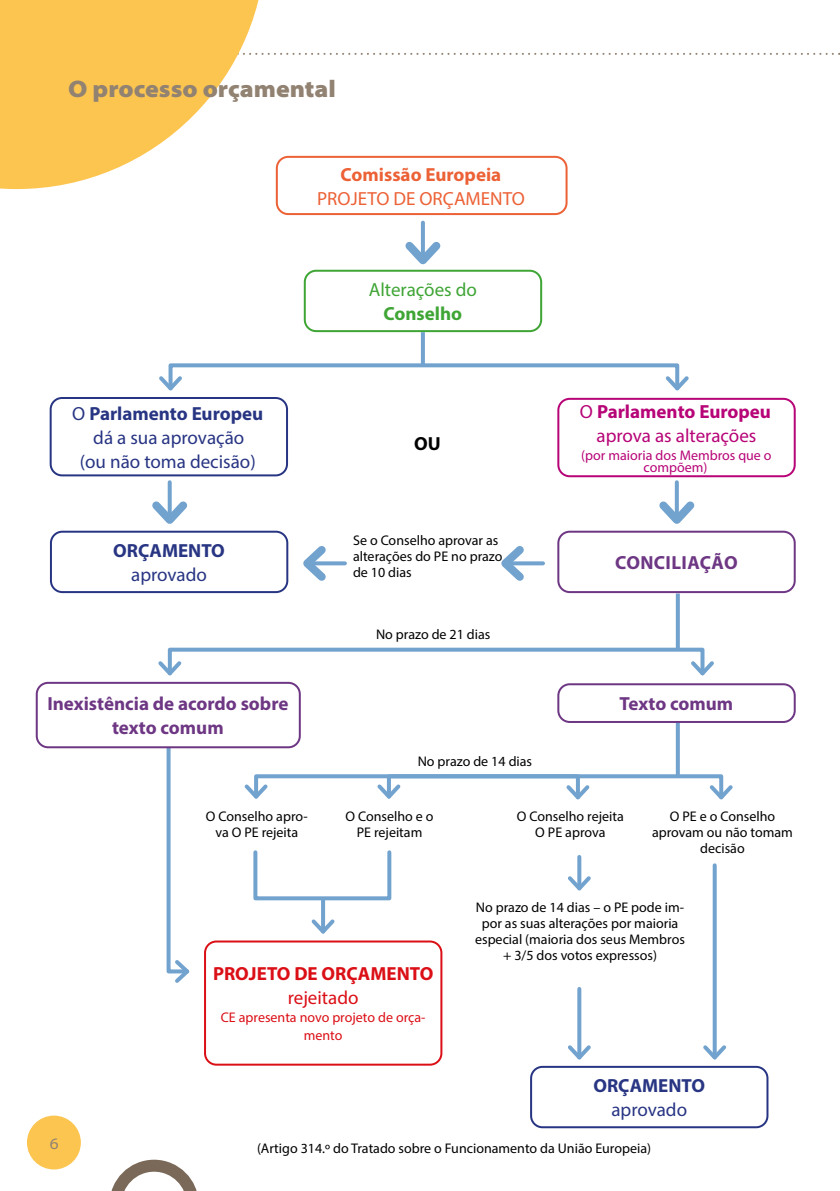
<style>
.page{position:relative;width:840px;height:1191px;background:#fff}
.page>*{position:absolute;margin:0;border:0;box-sizing:border-box;transform-origin:0 0}
.Heading_1{font:900 semi-expanded 24px "Myriad Pro";color:#918272}
.box_body{font:19px "Myriad Pro";color:#283583}
.box_body-2{font:700 19px "Myriad Pro";color:#6e3784}
.box_body-3{font:700 19px "Myriad Pro";color:#283583}
.box_body-4{font:19px "Myriad Pro";color:#ec6136}
.box_body-5{font:700 19px "Myriad Pro";color:#b70477}
.box_body-6{font:19px "Myriad Pro";color:#b70477}
.box_body-7{font:700 19px "Myriad Pro";color:#db0f16}
.box_body-8{font:700 19px "Myriad Pro";color:#ec6136}
.box_body-9{font:19px "Myriad Pro";color:#3fa535}
.box_body-10{font:700 19px "Myriad Pro";letter-spacing:.02em;color:#6e3784}
.box_body-11{font:19px "Myriad Pro";color:#db0f16}
.box_body-12{font:700 19px "Myriad Pro";color:#3fa535}
.box_body-13{font:700 19px "Myriad Pro";color:#000}
.t1{font:semi-expanded 16px "Myriad Pro";color:#918272}
.box_body-14{font:14px/16px "Myriad Pro";color:#000;text-align:center}
.box_body-15{font:14px/18px "Myriad Pro";color:#db0f16;text-align:center}
.box_body-16{font:14px/12px "Myriad Pro";color:#b70477;text-align:center}
.s1{font-weight:400}
</style>
<div class="page">
<div style="left:27px;top:1115px;width:54px;height:54px;background:#fcc550;border-radius:50%"></div>
<svg style="left:111px;top:1159px;width:86px;height:32px"></svg>
<svg style="left:267px;top:53px;width:572px;height:2px"></svg>
<svg style="left:0;top:0;width:264px;height:189px;fill:#fcc550"></svg>
<div style="left:276px;top:156px;width:291px;height:59px;border:2px solid #ec6136;border-radius:11px"></div>
<div style="left:303px;top:270px;width:239px;height:62px;border:2px solid #3fa535;border-radius:11px"></div>
<div style="left:50px;top:397px;width:238px;height:79px;border:2px solid #283583;border-radius:11px"></div>
<div style="left:50px;top:531px;width:238px;height:62px;border:2px solid #283583;border-radius:11px"></div>
<div style="left:557px;top:398px;width:238px;height:79px;border:2px solid #b70477;border-radius:11px"></div>
<div style="left:530px;top:1065px;width:238px;height:63px;border:2px solid #283583;border-radius:11px"></div>
<div style="left:204px;top:940px;width:238px;height:125px;border:2px solid #db0f16;border-radius:11px"></div>
<svg style="left:420px;top:223px;width:4px;height:11px"></svg>
<svg style="left:398px;top:234px;width:49px;height:38px"></svg>
<svg style="left:168px;top:482px;width:4px;height:12px"></svg>
<svg style="left:145px;top:494px;width:49px;height:37px"></svg>
<svg style="left:674px;top:482px;width:4px;height:12px"></svg>
<svg style="left:651px;top:494px;width:50px;height:37px"></svg>
<svg style="left:420px;top:332px;width:4px;height:31px"></svg>
<svg style="left:675px;top:593px;width:4px;height:54px"></svg>
<svg style="left:675px;top:723px;width:4px;height:49px"></svg>
<svg style="left:333px;top:561px;width:12px;height:4px"></svg>
<svg style="left:303px;top:546px;width:30px;height:35px"></svg>
<svg style="left:531px;top:561px;width:11px;height:4px"></svg>
<svg style="left:501px;top:546px;width:30px;height:35px"></svg>
<div style="left:253px;top:850px;width:138px;height:50px;border:4px solid #72a2ce"></div>
<div style="left:168px;top:363px;width:510px;height:27px;border:4px solid #72a2ce"></div>
<svg style="left:159px;top:372px;width:26px;height:19px"></svg>
<svg style="left:661px;top:372px;width:28px;height:19px"></svg>
<div style="left:168px;top:647px;width:536px;height:28px;border:4px solid #72a2ce"></div>
<svg style="left:158px;top:657px;width:27px;height:19px"></svg>
<svg style="left:687px;top:657px;width:27px;height:19px"></svg>
<svg style="left:244px;top:772px;width:489px;height:28px"></svg>
<svg style="left:577px;top:989px;width:4px;height:52px"></svg>
<svg style="left:568px;top:1041px;width:23px;height:19px"></svg>
<svg style="left:577px;top:857px;width:4px;height:15px"></svg>
<svg style="left:568px;top:872px;width:23px;height:19px"></svg>
<svg style="left:712px;top:865px;width:4px;height:176px"></svg>
<svg style="left:703px;top:1041px;width:23px;height:19px"></svg>
<svg style="left:164px;top:748px;width:29px;height:235px"></svg>
<hr style="left:321px;top:900px;width:4px;height:31px;background:#72a2ce">
<svg style="left:311px;top:915px;width:24px;height:19px"></svg>
<div style="left:557px;top:531px;width:238px;height:62px;border:2px solid #6e3784;border-radius:11px"></div>
<div style="left:557px;top:683px;width:238px;height:40px;border:2px solid #6e3784;border-radius:11px"></div>
<div style="left:36px;top:682px;width:264px;height:66px;border:2px solid #6e3784;border-radius:11px"></div>
<h1 class="Heading_1" style="left:68px;top:73px;width:269px">O processo orçamental</h1>
<p class="box_body-8" style="left:340px;top:162px;width:162px">Comissão Europeia</p>
<p class="box_body-4" style="left:317px;top:186px;width:209px">PROJETO DE ORÇAMENTO</p>
<p class="box_body-3" style="left:72px;top:401px;width:192px"><span class="s1">O</span> Parlamento Europeu</p>
<p class="box_body" style="left:93px;top:426px;width:152px">dá a sua aprovação</p>
<p class="box_body" style="left:80px;top:450px;width:177px">(ou não toma decisão)</p>
<p class="box_body-3" style="left:113px;top:538px;width:113px">ORÇAMENTO</p>
<p class="box_body" style="left:131px;top:563px;width:77px">aprovado</p>
<p class="box_body-9" style="left:368px;top:278px;width:110px">Alterações do</p>
<p class="box_body-12" style="left:383px;top:301px;width:80px">Conselho</p>
<p class="box_body-13" style="left:414px;top:431px;width:28px">OU</p>
<p class="box_body-14" style="left:353px;top:532px;width:151px;text-align:left">Se o Conselho aprovar as alterações do PE no prazo de 10 dias</p>
<p class="box_body-14" style="left:376px;top:626px;width:116px">No prazo de 21 dias</p>
<p class="box_body-5" style="left:579px;top:399px;width:192px"><span class="s1">O</span> Parlamento Europeu</p>
<p class="box_body-6" style="left:596px;top:423px;width:161px">aprova as alterações</p>
<p class="box_body-16" style="left:581px;top:449px;width:192px">(por maioria dos Membros que o compõem)</p>
<p class="box_body-10" style="left:615px;top:550px;width:124px">CONCILIAÇÃO</p>
<p class="box_body-2" style="left:47px;top:691px;width:242px">Inexistência de acordo sobre</p>
<p class="box_body-2" style="left:619px;top:691px;width:115px">Texto comum</p>
<p class="box_body-2" style="left:112px;top:715px;width:113px">texto comum</p>
<p class="box_body-14" style="left:417px;top:753px;width:116px">No prazo de 14 dias</p>
<p class="box_body-14" style="left:206px;top:808px;width:103px">O Conselho apro&shy;va O PE rejeita</p>
<p class="box_body-14" style="left:345px;top:808px;width:89px">O Conselho e o<br>PE rejeitam</p>
<p class="box_body-14" style="left:516px;top:808px;width:108px">O Conselho rejeita<br>O PE aprova</p>
<p class="box_body-14" style="left:651px;top:808px;width:142px">O PE e o Conselho aprovam ou não tomam decisão</p>
<p class="t1" style="left:50px;top:1133px;width:10px">6</p>
<p class="box_body-7" style="left:213px;top:961px;width:222px">PROJETO DE ORÇAMENTO</p>
<p class="box_body-11" style="left:287px;top:986px;width:72px">rejeitado</p>
<p class="box_body-15" style="left:221px;top:1008px;width:206px">CE apresenta novo projeto de orça&shy;mento</p>
<p class="box_body-14" style="left:475px;top:899px;width:211px">No prazo de 14 dias – o PE pode im&shy;por as suas alterações por maioria especial (maioria dos seus Membros</p>
<p class="box_body-14" style="left:503px;top:947px;width:155px">+ 3/5 dos votos expressos)</p>
<p class="box_body-3" style="left:593px;top:1073px;width:113px">ORÇAMENTO</p>
<p class="box_body" style="left:611px;top:1098px;width:77px">aprovado</p>
<p class="box_body-14" style="left:257px;top:1140px;width:395px">(Artigo 314.º do Tratado sobre o Funcionamento da União Europeia)</p>
</div>
